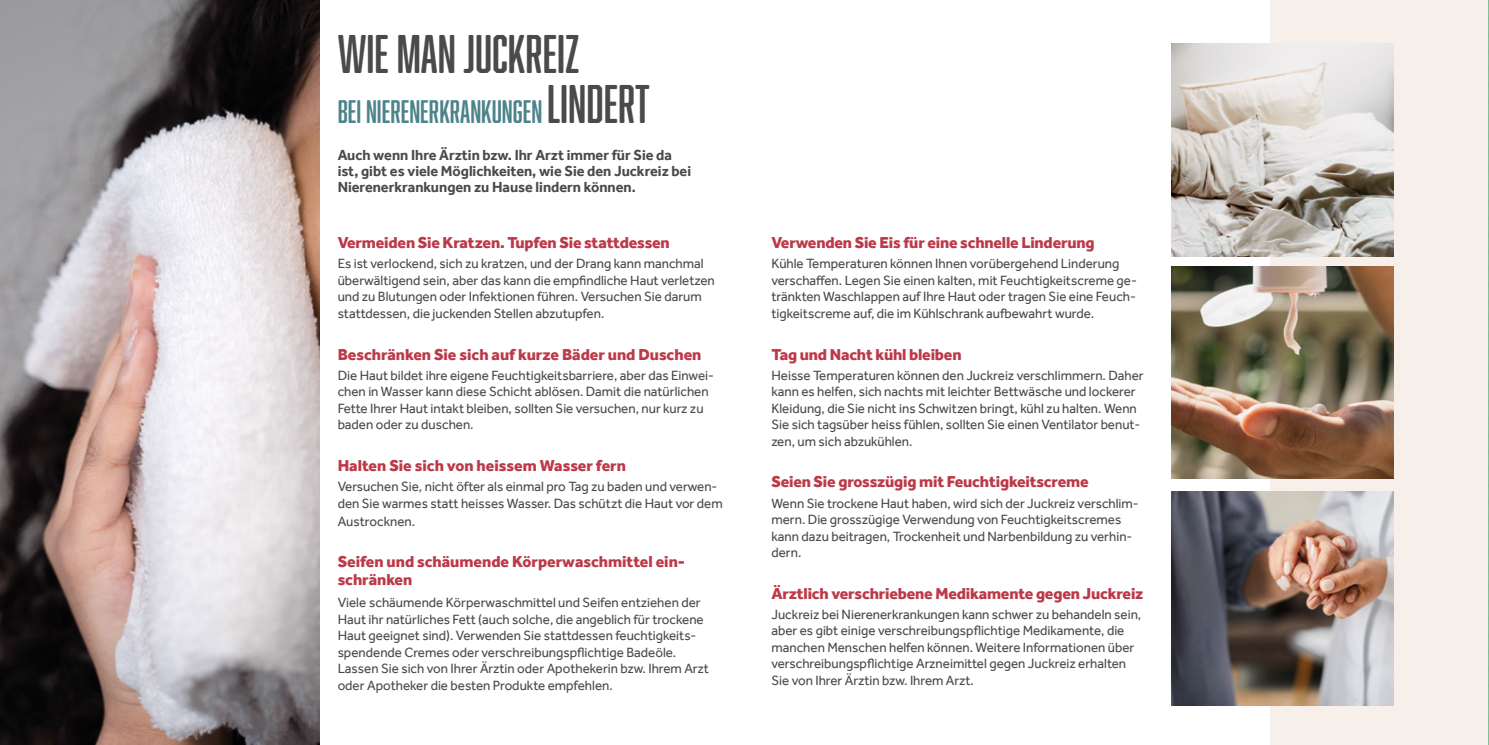
<style>
.page{position:relative;width:1489px;height:745px;background:#fff}
.page>*{position:absolute;margin:0;border:0;box-sizing:border-box;transform-origin:0 0}
.t1{font:50px "Abolition Soft";color:#4a4a49}
.t2{font:30px "Abolition Soft";color:#4c848c}
.t3{font:800 16.25px/17.5px "Effra";letter-spacing:-.01em;color:#bc3a48}
.t4{font:700 15px/16.2px "Effra";color:#4a4a49}
.t5{font:13.75px/16.5px "Effra";color:#4a4a49}
.s1{font-size:50px;color:#4a4a49}
</style>
<div class="page">
<div style="left:1269px;top:0;width:219px;height:744px;background:#f6efea"></div>
<img style="left:1171px;top:266px;width:221px;height:212px">
<img style="left:1171px;top:44px;width:221px;height:212px">
<img style="left:0;top:0;width:319px;height:744px">
<img style="left:1171px;top:491px;width:221px;height:214px">
<svg style="left:1488px;top:0;width:1px;height:745px"></svg>
<p class="t1" style="left:338px;top:25px;width:243px">WIE MAN JUCKREIZ</p>
<p class="t2" style="left:338px;top:94px;width:313px">BEI NIERENERKRANKUNGEN <span class="s1">LINDERT</span></p>
<p class="t4" style="left:338px;top:146px;width:355px">Auch wenn Ihre Ärztin bzw. Ihr Arzt immer für Sie da ist, gibt es viele Möglichkeiten, wie Sie den Juckreiz bei<br>Nierenerkrankungen zu Hause lindern können.</p>
<p class="t3" style="left:338px;top:234px;width:333px">Vermeiden Sie Kratzen. Tupfen Sie stattdessen</p>
<p class="t5" style="left:338px;top:255px;width:379px">Es ist verlockend, sich zu kratzen, und der Drang kann manchmal überwältigend sein, aber das kann die empfindliche Haut verletzen und zu Blutungen oder Infektionen führen. Versuchen Sie darum stattdessen, die juckenden Stellen abzutupfen.</p>
<p class="t3" style="left:338px;top:345px;width:365px">Beschränken Sie sich auf kurze Bäder und Duschen</p>
<p class="t5" style="left:338px;top:366px;width:378px">Die Haut bildet ihre eigene Feuchtigkeitsbarriere, aber das Einwei&shy;chen in Wasser kann diese Schicht ablösen. Damit die natürlichen Fette Ihrer Haut intakt bleiben, sollten Sie versuchen, nur kurz zu baden oder zu duschen.</p>
<p class="t3" style="left:338px;top:456px;width:290px">Halten Sie sich von heissem Wasser fern</p>
<p class="t5" style="left:338px;top:477px;width:386px">Versuchen Sie, nicht öfter als einmal pro Tag zu baden und verwen&shy;den Sie warmes statt heisses Wasser. Das schützt die Haut vor dem</p>
<p class="t5" style="left:338px;top:512px;width:79px">Austrocknen.</p>
<p class="t3" style="left:338px;top:552px;width:349px">Seifen und schäumende Körperwaschmittel ein&shy;schränken</p>
<p class="t5" style="left:338px;top:594px;width:373px">Viele schäumende Körperwaschmittel und Seifen entziehen der Haut ihr natürliches Fett (auch solche, die angeblich für trockene Haut geeignet sind). Verwenden Sie stattdessen feuchtigkeits&shy;spendende Cremes oder verschreibungspflichtige Badeöle.<br>Lassen Sie sich von Ihrer Ärztin oder Apothekerin bzw. Ihrem Arzt oder Apotheker die besten Produkte empfehlen.</p>
<p class="t3" style="left:771px;top:234px;width:325px">Verwenden Sie Eis für eine schnelle Linderung</p>
<p class="t5" style="left:771px;top:255px;width:367px">Kühle Temperaturen können Ihnen vorübergehend Linderung verschaffen. Legen Sie einen kalten, mit Feuchtigkeitscreme ge&shy;tränkten Waschlappen auf Ihre Haut oder tragen Sie eine Feuch&shy;tigkeitscreme auf, die im Kühlschrank aufbewahrt wurde.</p>
<p class="t3" style="left:771px;top:345px;width:192px">Tag und Nacht kühl bleiben</p>
<p class="t5" style="left:771px;top:366px;width:374px">Heisse Temperaturen können den Juckreiz verschlimmern. Daher kann es helfen, sich nachts mit leichter Bettwäsche und lockerer Kleidung, die Sie nicht ins Schwitzen bringt, kühl zu halten. Wenn Sie sich tagsüber heiss fühlen, sollten Sie einen Ventilator benut&shy;zen, um sich abzukühlen.</p>
<p class="t3" style="left:771px;top:473px;width:318px">Seien Sie grosszügig mit Feuchtigkeitscreme</p>
<p class="t5" style="left:771px;top:494px;width:369px">Wenn Sie trockene Haut haben, wird sich der Juckreiz verschlim&shy;mern. Die grosszügige Verwendung von Feuchtigkeitscremes kann dazu beitragen, Trockenheit und Narbenbildung zu verhin&shy;dern.</p>
<p class="t3" style="left:771px;top:584px;width:373px">Ärztlich verschriebene Medikamente gegen Juckreiz</p>
<p class="t5" style="left:771px;top:605px;width:371px">Juckreiz bei Nierenerkrankungen kann schwer zu behandeln sein, aber es gibt einige verschreibungspflichtige Medikamente, die manchen Menschen helfen können. Weitere Informationen über verschreibungspflichtige Arzneimittel gegen Juckreiz erhalten Sie von Ihrer Ärztin bzw. Ihrem Arzt.</p>
</div>
